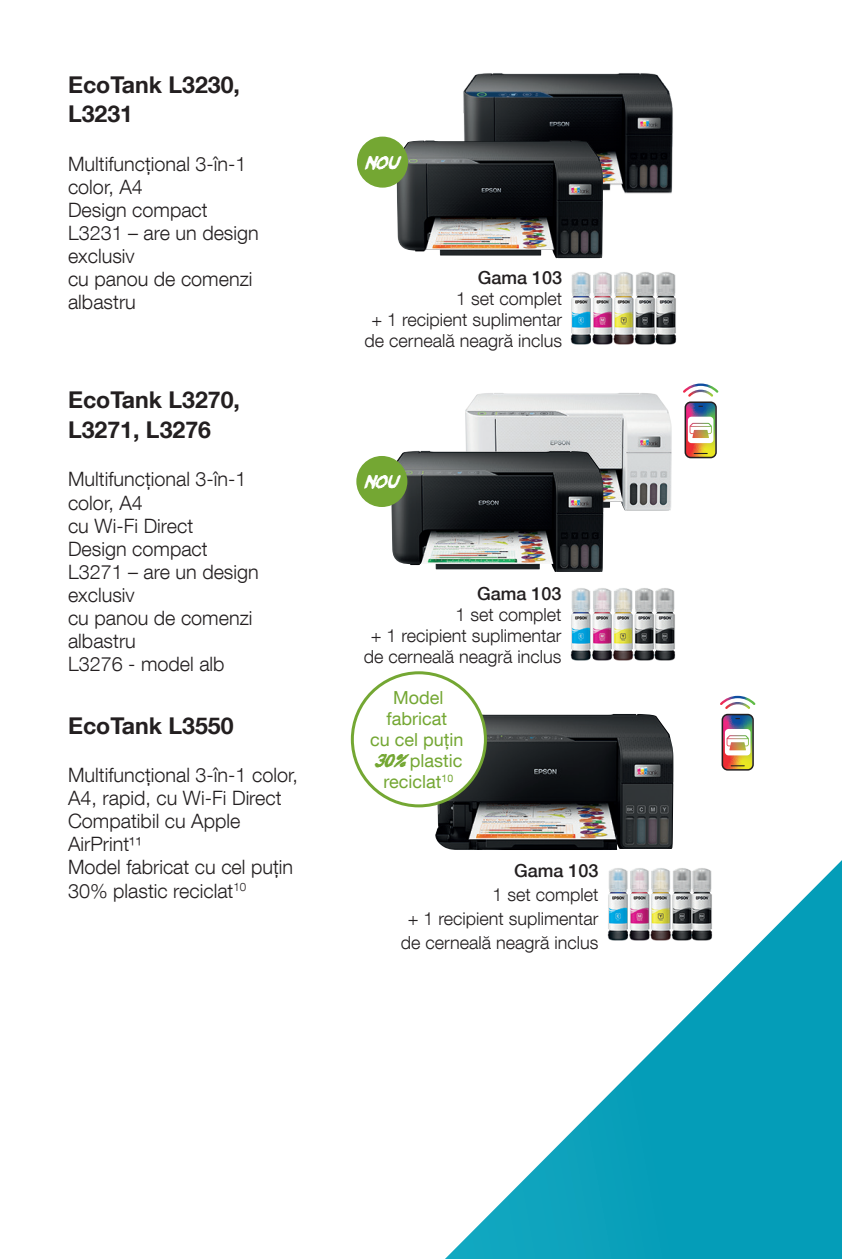
<style>
.page{position:relative;width:842px;height:1259px;background:#fff}
.page>*{position:absolute;margin:0;border:0;box-sizing:border-box;transform-origin:0 0}
.t1{font:700 23.1px/29.7px "Helvetica Neue LT Com";color:#231f20}
.t2{font:300 19.8px/23.1px "Helvetica Neue LT Com";color:#231f20}
.t3{font:300 18px/21px "Helvetica Neue LT Com";color:#231f20;text-align:center}
.t4{font:18px/21px "Helvetica Neue LT Com";color:#74a733;text-align:center}
.t5{font:500 18px "Helvetica Neue LT Com";color:#231f20}
.t6{font:italic 700 18px "paintbrushdd";color:#fff}
.s1{font-family:"paintbrushdd";font-weight:700;font-style:italic}
</style>
<div class="page">
<svg style="left:445px;top:860px;width:397px;height:399px"></svg>
<img style="left:463px;top:73px;width:210px;height:121px">
<hr style="left:0;top:1228px;width:1px;height:31px;background:#bbbebe">
<img style="left:435px;top:714px;width:238px;height:136px">
<img style="left:570px;top:272px;width:85px;height:73px">
<img style="left:655px;top:272px;width:22px;height:73px">
<img style="left:570px;top:588px;width:84px;height:73px">
<img style="left:654px;top:588px;width:22px;height:73px">
<img style="left:604px;top:865px;width:87px;height:83px">
<img style="left:691px;top:865px;width:24px;height:83px">
<img style="left:396px;top:140px;width:207px;height:118px">
<div style="left:352px;top:673px;width:133px;height:133px;background:#fff;border-radius:50%"></div>
<div style="left:351px;top:671px;width:136px;height:136px;border:3px solid #74a733;border-radius:50%"></div>
<img style="left:465px;top:393px;width:207px;height:117px">
<div style="left:357px;top:137px;width:51px;height:51px;background:#74a733;border-radius:50%"></div>
<img style="left:391px;top:451px;width:212px;height:121px">
<img style="left:683px;top:383px;width:35px;height:75px">
<img style="left:720px;top:696px;width:35px;height:74px">
<div style="left:356px;top:456px;width:51px;height:51px;background:#74a733;border-radius:50%"></div>
<p class="t1" style="left:68px;top:69px;width:174px">EcoTank L3230,<br>L3231</p>
<p class="t2" style="left:68px;top:152px;width:180px">Multifuncțional 3-în-1 color, A4</p>
<p class="t2" style="left:68px;top:198px;width:141px">Design compact</p>
<p class="t2" style="left:68px;top:221px;width:192px">L3231 – are un design exclusiv</p>
<p class="t2" style="left:68px;top:267px;width:186px">cu panou de comenzi albastru</p>
<p class="t1" style="left:68px;top:385px;width:174px">EcoTank L3270,<br>L3271, L3276</p>
<p class="t2" style="left:68px;top:467px;width:180px">Multifuncțional 3-în-1 color, A4</p>
<p class="t2" style="left:68px;top:514px;width:127px">cu Wi-Fi Direct</p>
<p class="t2" style="left:68px;top:537px;width:141px">Design compact</p>
<p class="t2" style="left:68px;top:560px;width:192px">L3271 – are un design exclusiv</p>
<p class="t2" style="left:68px;top:606px;width:186px">cu panou de comenzi albastru</p>
<p class="t2" style="left:68px;top:652px;width:158px">L3276 - model alb</p>
<p class="t1" style="left:68px;top:710px;width:167px">EcoTank L3550</p>
<p class="t2" style="left:68px;top:763px;width:231px">Multifuncțional 3-în-1 color,<br>A4, rapid, cu Wi-Fi Direct</p>
<p class="t2" style="left:68px;top:809px;width:174px">Compatibil cu Apple<br>AirPrint¹¹</p>
<p class="t2" style="left:68px;top:855px;width:227px">Model fabricat cu cel puțin<br>30% plastic reciclat<sup>10</sup></p>
<h2 class="t6" style="left:364px;top:148px;width:35px">NOU</h2>
<p class="t5" style="left:478px;top:267px;width:86px">Gama 103</p>
<p class="t3" style="left:456px;top:287px;width:108px">1 set complet</p>
<p class="t3" style="left:364px;top:308px;width:199px">+ 1 recipient suplimentar de cerneală neagră inclus</p>
<h2 class="t6" style="left:364px;top:468px;width:35px">NOU</h2>
<p class="t5" style="left:477px;top:582px;width:86px">Gama 103</p>
<p class="t3" style="left:455px;top:603px;width:108px">1 set complet</p>
<p class="t3" style="left:364px;top:624px;width:199px">+ 1 recipient suplimentar de cerneală neagră inclus</p>
<h2 class="t4" style="left:370px;top:686px;width:95px">Model fabricat<br>cu cel puțin<br><span class="s1">30%</span> plastic reciclat<sup>10</sup></h2>
<p class="t5" style="left:514px;top:860px;width:86px">Gama 103</p>
<p class="t3" style="left:492px;top:884px;width:108px">1 set complet</p>
<p class="t3" style="left:401px;top:906px;width:199px;line-height:24px">+ 1 recipient suplimentar de cerneală neagră inclus</p>
</div>
